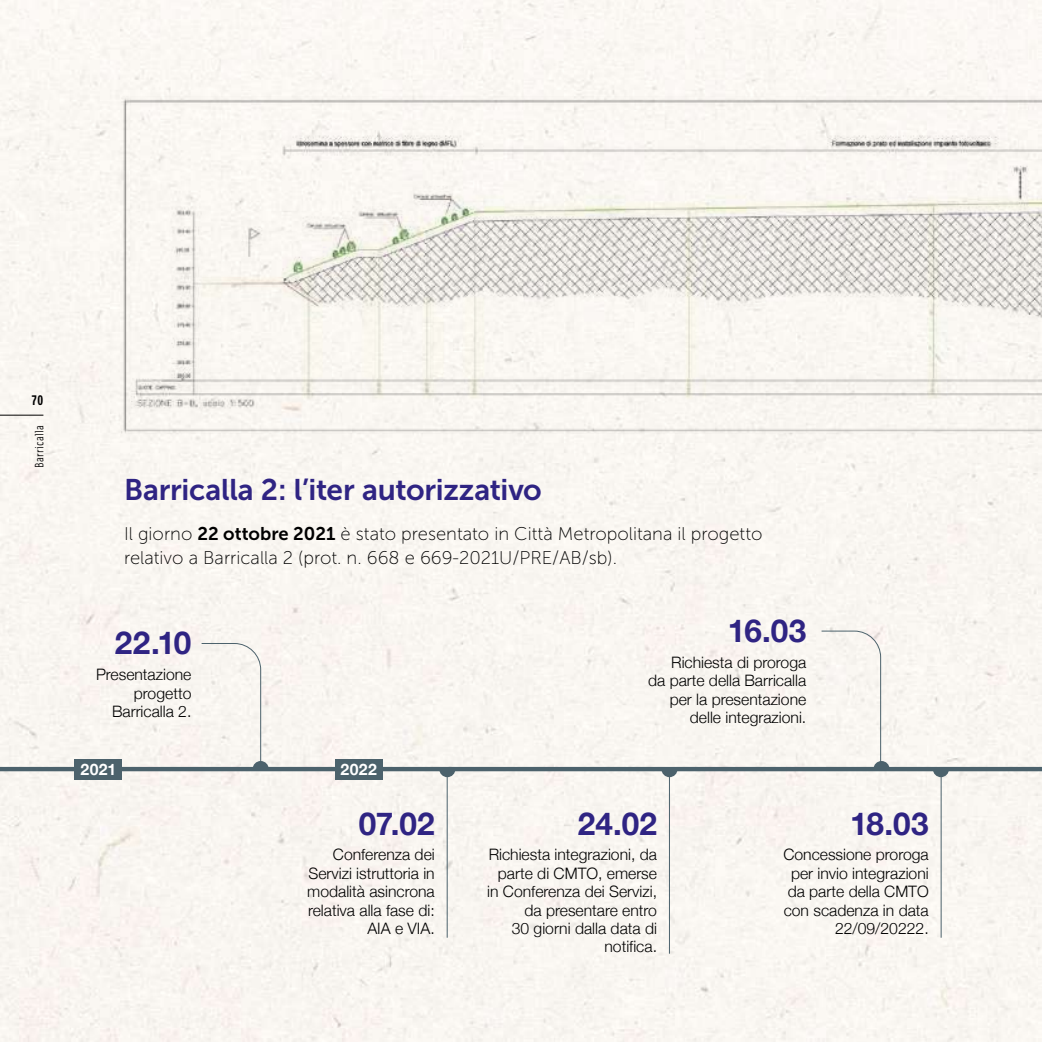
<style>
.page{position:relative;width:1042px;height:1042px;background:#f9f6f1}
.page>*{position:absolute;margin:0;border:0;box-sizing:border-box;transform-origin:0 0}
.t1{font:700 31.5px "Helvetica Neue";letter-spacing:.005em;color:#2f2483}
.t2{font:29.75px "Museo Sans 700";letter-spacing:-.01em;color:#2f2483}
.t3{font:18.38px/24.5px "Museo Sans 100";color:#000}
.t4{font:300 15.75px/18.4px "Helvetica Neue";color:#000;text-align:right}
.t5{font:700 15.75px "Helvetica Neue";letter-spacing:.025em;color:#fff}
.t6{font:700 14px "Solex OT";color:#000}
.t7{font:12.25px "Solex OT";letter-spacing:.025em;color:#000}
.s1{font-family:"Museo Sans 700"}
</style>
<div class="page">
<hr style="left:0;top:767px;width:451px;height:4px;background:#4c626c">
<div style="left:75px;top:758px;width:47px;height:21px;background:#4c626c"></div>
<svg style="left:439px;top:771px;width:16px;height:6px"></svg>
<hr style="left:447px;top:773px;width:1px;height:164px;background:#4c626c">
<svg style="left:661px;top:771px;width:16px;height:6px"></svg>
<hr style="left:669px;top:773px;width:1px;height:180px;background:#4c626c">
<div style="left:201px;top:642px;width:68px;height:125px;background:#f8f5f0"></div>
<hr style="left:449px;top:767px;width:593px;height:4px;background:#4c626c">
<svg style="left:933px;top:771px;width:16px;height:6px"></svg>
<hr style="left:940px;top:773px;width:1px;height:164px;background:#4c626c">
<div style="left:820px;top:630px;width:69px;height:137px;background:#f9f6f1"></div>
<img style="left:122px;top:96px;width:920px;height:337px">
<div style="left:335px;top:758px;width:47px;height:21px;background:#4c626c"></div>
<hr style="left:0;top:415px;width:43px;height:1px;background:#000">
<p class="t6" style="left:32px;top:391px;width:13px">70</p>
<p class="t7" style="left:31px;top:468px;width:45px;rotate:-90deg">Barricalla</p>
<h2 class="t2" style="left:124px;top:473px;width:419px">Barricalla 2: l’iter autorizzativo</h2>
<p class="t3" style="left:124px;top:521px;width:640px">Il giorno <span class="s1">22 ottobre 2021</span> è stato presentato in Città Metropolitana il progetto relativo a Barricalla 2 (prot. n. 668 e 669-2021U/PRE/AB/sb).</p>
<h1 class="t1" style="left:115px;top:618px;width:78px">22.10</h1>
<p class="t4" style="left:96px;top:664px;width:97px">Presentazione progetto<br>Barricalla 2.</p>
<p class="t5" style="left:80px;top:757px;width:37px">2021</p>
<p class="t5" style="left:340px;top:757px;width:38px">2022</p>
<h1 class="t1" style="left:359px;top:798px;width:78px">07.02</h1>
<p class="t4" style="left:307px;top:844px;width:129px">Conferenza dei<br>Servizi istruttoria in modalità asincrona relativa alla fase di:<br>AIA e VIA.</p>
<h1 class="t1" style="left:728px;top:606px;width:80px">16.03</h1>
<p class="t4" style="left:648px;top:652px;width:160px">Richiesta di proroga<br>da parte della Barricalla per la presentazione delle integrazioni.</p>
<h1 class="t1" style="left:578px;top:798px;width:81px">24.02</h1>
<p class="t4" style="left:487px;top:844px;width:171px">Richiesta integrazioni, da parte di CMTO, emerse in Conferenza dei Servizi, da presentare entro<br>30 giorni dalla data di notifica.</p>
<h1 class="t1" style="left:850px;top:798px;width:80px">18.03</h1>
<p class="t4" style="left:783px;top:844px;width:147px">Concessione proroga per invio integrazioni da parte della CMTO con scadenza in data<br>22/09/20222.</p>
</div>
